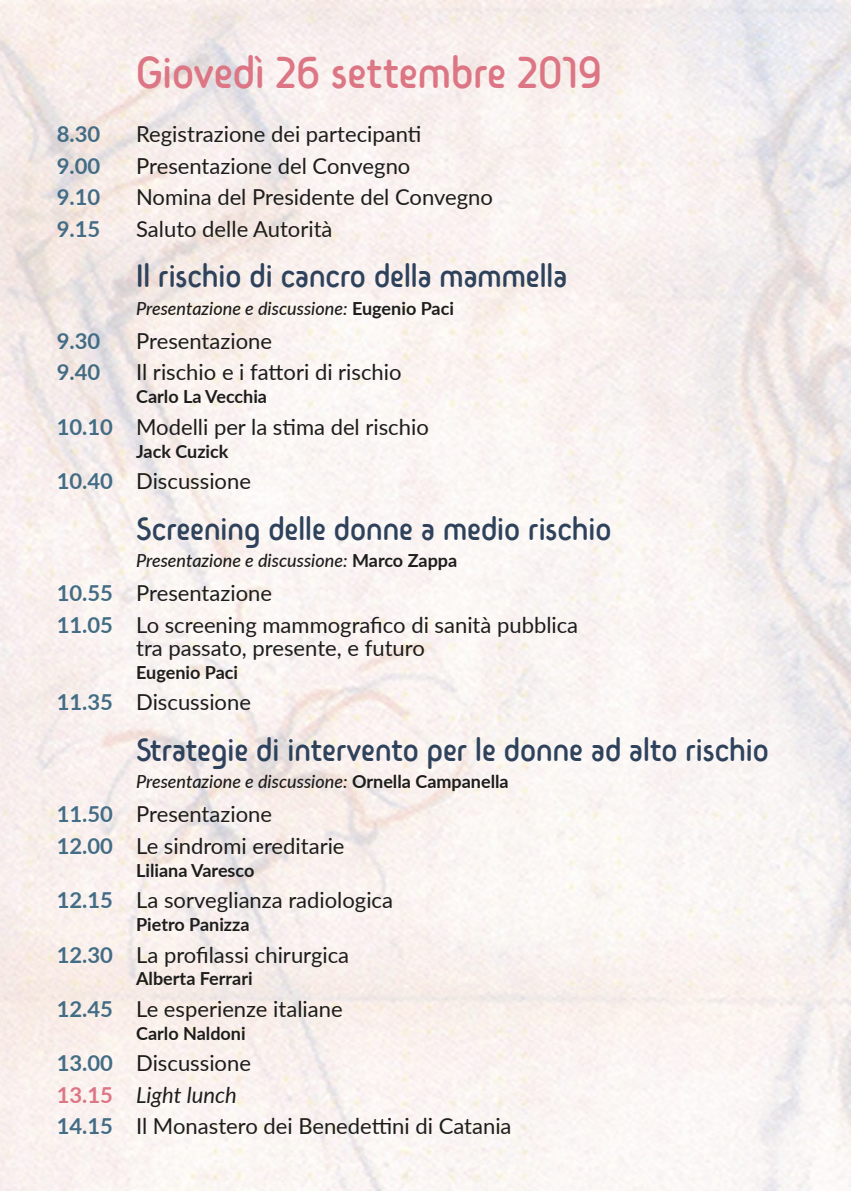
<style>
.page{position:relative;width:851px;height:1191px;background:#fff}
.page>*{position:absolute;margin:0;border:0;box-sizing:border-box;transform-origin:0 0}
.t1{font:600 44px "Sary Soft";color:#dd7684}
.t2{font:600 32px "Sary Soft";color:#2e425c}
.t3{font:22px/31.6px "Lato";color:#1d1d1b}
.t4{font:700 22px "Lato";color:#436c85}
.t5{font:italic 500 18px "Lato";color:#1d1d1b}
.t6{font:700 18px "Lato";color:#1d1d1b}
.s1{font-weight:700;font-style:normal}
.s2{font-weight:700;color:#436c85}
.s3{font-weight:700;color:#dd7684}
.s4{font-style:italic}
</style>
<div class="page">
<h1 class="t1" style="left:136px;top:46px;width:467px">Giovedì 26 settembre 2019</h1>
<p class="t4" style="left:57px;top:118px;width:45px">8.30</p>
<p class="t3" style="left:136px;top:117px;width:287px">Registrazione dei partecipanti</p>
<p class="t4" style="left:57px;top:149px;width:45px">9.00</p>
<p class="t3" style="left:136px;top:149px;width:276px">Presentazione del Convegno</p>
<p class="t4" style="left:57px;top:181px;width:45px">9.10</p>
<p class="t3" style="left:136px;top:180px;width:358px">Nomina del Presidente del Convegno</p>
<p class="t4" style="left:57px;top:212px;width:45px">9.15</p>
<p class="t3" style="left:136px;top:212px;width:198px">Saluto delle Autorità</p>
<h2 class="t2" style="left:136px;top:257px;width:432px">Il rischio di cancro della mammella</h2>
<p class="t5" style="left:136px;top:295px;width:319px">Presentazione e discussione: <span class="s1">Eugenio Paci</span></p>
<p class="t4" style="left:57px;top:325px;width:45px">9.30</p>
<p class="t3" style="left:136px;top:324px;width:137px">Presentazione</p>
<p class="t4" style="left:57px;top:356px;width:45px">9.40</p>
<p class="t3" style="left:136px;top:356px;width:267px">Il rischio e i fattori di rischio</p>
<p class="t6" style="left:136px;top:383px;width:132px">Carlo La Vecchia</p>
<p class="t3" style="left:57px;top:410px;width:373px"><span class="s2">10.10</span> Modelli per la stima del rischio</p>
<p class="t6" style="left:136px;top:438px;width:94px">Jack Cuzick</p>
<p class="t3" style="left:57px;top:464px;width:196px"><span class="s2">10.40</span> Discussione</p>
<h2 class="t2" style="left:136px;top:509px;width:477px">Screening delle donne a medio rischio</h2>
<p class="t5" style="left:136px;top:547px;width:322px">Presentazione e discussione: <span class="s1">Marco Zappa</span></p>
<p class="t3" style="left:57px;top:576px;width:523px"><span class="s2">10.55</span> Presentazione<br><span class="s2">11.05</span> Lo screening mammografico di sanità pubblica</p>
<p class="t3" style="left:136px;top:631px;width:290px">tra passato, presente, e futuro</p>
<p class="t6" style="left:136px;top:659px;width:103px">Eugenio Paci</p>
<p class="t3" style="left:57px;top:685px;width:196px"><span class="s2">11.35</span> Discussione</p>
<h2 class="t2" style="left:136px;top:730px;width:634px">Strategie di intervento per le donne ad alto rischio</h2>
<p class="t5" style="left:136px;top:768px;width:374px">Presentazione e discussione: <span class="s1">Ornella Campanella</span></p>
<p class="t3" style="left:57px;top:797px;width:289px"><span class="s2">11.50</span> Presentazione<br><span class="s2">12.00</span> Le sindromi ereditarie</p>
<p class="t6" style="left:136px;top:856px;width:120px">Liliana Varesco</p>
<p class="t3" style="left:57px;top:883px;width:338px"><span class="s2">12.15</span> La sorveglianza radiologica</p>
<p class="t6" style="left:136px;top:911px;width:115px">Pietro Panizza</p>
<p class="t3" style="left:57px;top:937px;width:294px"><span class="s2">12.30</span> La profilassi chirurgica</p>
<p class="t6" style="left:136px;top:965px;width:118px">Alberta Ferrari</p>
<p class="t3" style="left:57px;top:992px;width:287px"><span class="s2">12.45</span> Le esperienze italiane</p>
<p class="t6" style="left:136px;top:1020px;width:111px">Carlo Naldoni</p>
<p class="t3" style="left:57px;top:1046px;width:456px"><span class="s2">13.00</span> Discussione<br><span class="s3">13.15</span> <span class="s4">Light lunch<br></span><span class="s2">14.15</span> Il Monastero dei Benedettini di Catania</p>
</div>
